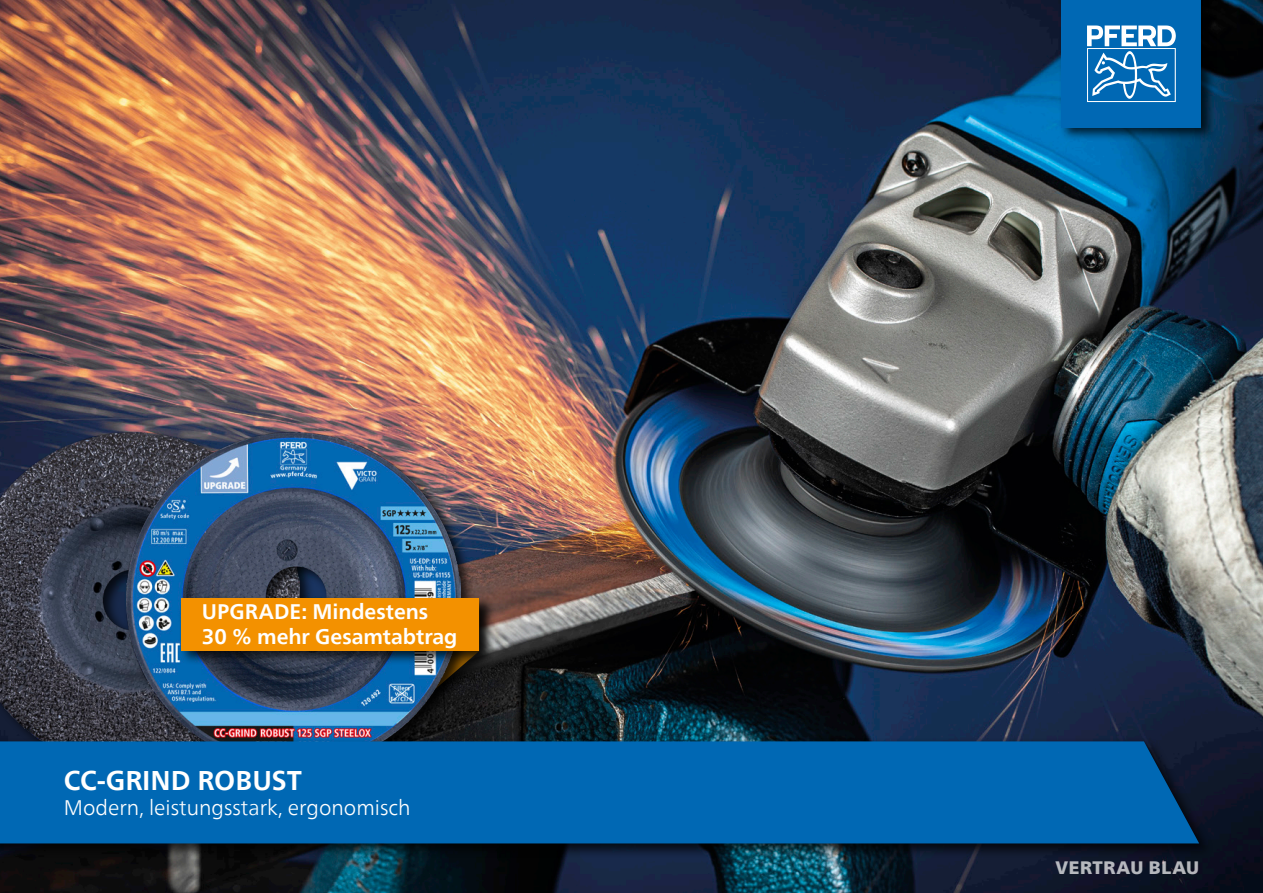
<style>
.page{position:relative;width:1263px;height:893px;background:#fff}
.page>*{position:absolute;margin:0;border:0;box-sizing:border-box;transform-origin:0 0}
.Ausgabenamen_Kataloghauptgruppe_Vorspann{font:700 27px "Neue Frutiger World";color:#fff}
.Einklinker_Titel_Orange{font:700 21px/25.2px "Neue Frutiger World";color:#fff}
.Ausgabenamen_Kataloguntergruppe_Vorspann{font:300 21px "Neue Frutiger World";color:#fff}
.t1{font:900 18px "Neue Frutiger World";letter-spacing:.03em;color:#fff}
</style>
<div class="page">
<img style="left:0;top:0;width:1263px;height:893px">
<img style="left:0;top:433px;width:124px;height:305px">
<div style="left:413px;top:596px;width:82px;height:123px;background:#000;opacity:.75"></div>
<div style="left:124px;top:429px;width:352px;height:352px;background:#000;opacity:.75"></div>
<img style="left:126px;top:433px;width:334px;height:305px">
<div style="left:178px;top:595px;width:316px;height:70px;background:#000;opacity:.75"></div>
<div style="left:181px;top:598px;width:298px;height:53px;background:#f39100"></div>
<div style="left:1059px;top:0;width:158px;height:142px;background:#000;opacity:.75"></div>
<div style="left:1061px;top:0;width:140px;height:128px;background:#0068b4"></div>
<svg style="left:1087px;top:26px;width:89px;height:76px"></svg>
<div style="left:0;top:738px;width:1214px;height:120px;background:#000;opacity:.75"></div>
<div style="left:0;top:741px;width:1199px;height:102px;background:#0068b4"></div>
<p class="Einklinker_Titel_Orange" style="left:202px;top:598px;width:257px">UPGRADE: Mindestens<br>30 % mehr Gesamtabtrag</p>
<p class="Ausgabenamen_Kataloghauptgruppe_Vorspann" style="left:64px;top:757px;width:240px">CC-GRIND ROBUST</p>
<p class="Ausgabenamen_Kataloguntergruppe_Vorspann" style="left:64px;top:791px;width:348px">Modern, leistungsstark, ergonomisch</p>
<p class="t1" style="left:1055px;top:858px;width:145px">VERTRAU BLAU</p>
</div>
